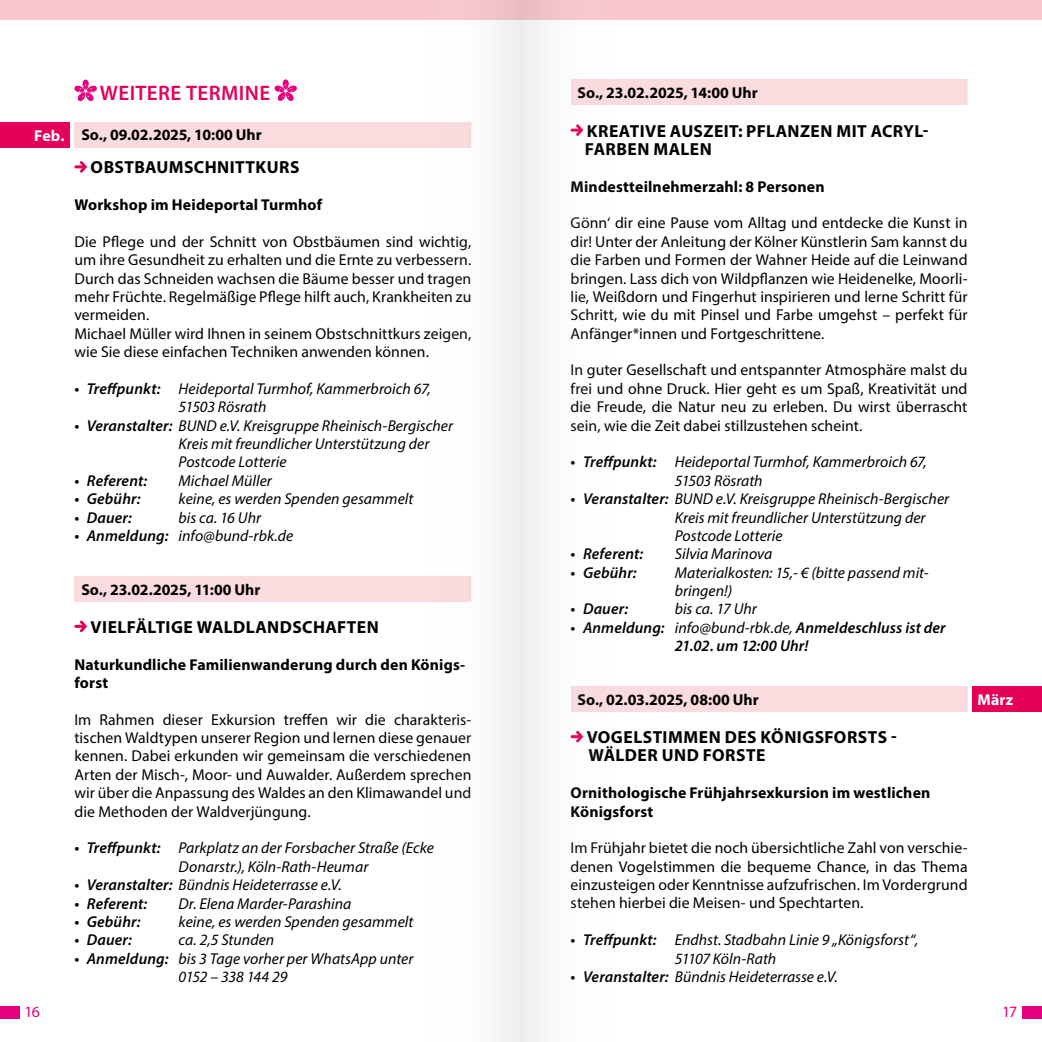
<style>
.page{position:relative;width:1042px;height:1042px;background:#fff}
.page>*{position:absolute;margin:0;border:0;box-sizing:border-box;transform-origin:0 0}
.t1{font:600 21px "Myriad Pro";letter-spacing:.02em;color:#e5005a}
.t2{font:700 17.5px/18.4px "Myriad Pro";letter-spacing:.025em;color:#000}
.t3{font:15.75px/18.4px "Myriad Pro";letter-spacing:.005em;color:#000;text-align:justify}
.t4{font:italic 15.75px/18.4px "Myriad Pro";color:#000}
.t5{font:700 15.75px/18.4px "Myriad Pro";letter-spacing:.01em;color:#000}
.t6{font:italic 600 15.75px/18.4px "Myriad Pro";letter-spacing:.01em;color:#000}
.t7{font:700 15.75px "Myriad Pro";letter-spacing:-.01em;color:#000}
.t8{font:700 15.75px "Myriad Pro";letter-spacing:.015em;color:#fff}
.t9{font:15.75px "Myriad Pro";color:#e6007e}
.s1{font-weight:600}
.s2{font-weight:400}
</style>
<div class="page">
<div style="left:0;top:0;width:1042px;height:20px;background:#f8c7cd"></div>
<div style="left:0;top:1006px;width:20px;height:12px;background:#e6007e"></div>
<div style="left:1022px;top:1006px;width:20px;height:12px;background:#e6007e"></div>
<div style="left:83px;top:80px;width:6px;height:10px;background:#e6007e;border-radius:50%"></div>
<svg style="left:74px;top:84px;width:23px;height:18px"></svg>
<div style="left:283px;top:79px;width:6px;height:11px;background:#e6007e;border-radius:50%"></div>
<svg style="left:274px;top:84px;width:23px;height:17px"></svg>
<div style="left:74px;top:122px;width:398px;height:25px;background:#fadbde"></div>
<svg style="left:74px;top:161px;width:13px;height:12px"></svg>
<div style="left:74px;top:576px;width:398px;height:26px;background:#fadbde"></div>
<svg style="left:74px;top:620px;width:13px;height:12px"></svg>
<div style="left:0;top:122px;width:69px;height:26px;background:#e5005a"></div>
<div style="left:570px;top:79px;width:398px;height:26px;background:#fadbde"></div>
<hr style="left:967px;top:79px;width:2px;height:26px;background:#fff">
<div style="left:570px;top:686px;width:398px;height:26px;background:#fadbde"></div>
<hr style="left:967px;top:686px;width:2px;height:26px;background:#fff">
<div style="left:972px;top:686px;width:70px;height:26px;background:#e5005a"></div>
<svg style="left:422px;top:0;width:99px;height:1042px"></svg>
<svg style="left:521px;top:0;width:63px;height:1042px"></svg>
<p class="t8" style="left:34px;top:125px;width:32px">Feb.</p>
<h1 class="t1" style="left:100px;top:79px;width:172px">WEITERE TERMINE</h1>
<p class="t5" style="left:81px;top:125px;width:182px">So., 09.02.2025, 10:00 Uhr</p>
<p class="t2" style="left:91px;top:158px;width:210px">OBSTBAUMSCHNITTKURS</p>
<p class="t5" style="left:74px;top:195px;width:249px">Workshop im Heideportal Turmhof</p>
<p class="t3" style="left:74px;top:232px;width:398px;text-align:left">Die Pflege und der Schnitt von Obstbäumen sind wichtig, um ihre Gesundheit zu erhalten und die Ernte zu verbessern.<br>Durch das Schneiden wachsen die Bäume besser und tragen mehr Früchte. Regelmäßige Pflege hilft auch, Krankheiten zu vermeiden.<br>Michael Müller wird Ihnen in seinem Obstschnittkurs zeigen, wie Sie diese einfachen Techniken anwenden können.</p>
<p class="t4" style="left:179px;top:379px;width:254px;text-indent:-104px"><span class="s1">• Treffpunkt:</span> Heideportal Turmhof, Kammerbroich 67,<br>51503 Rösrath</p>
<p class="t4" style="left:179px;top:416px;width:276px;text-indent:-104px"><span class="s1">• Veranstalter:</span> BUND e.V. Kreisgruppe Rheinisch-Bergischer<br>Kreis mit freundlicher Unterstützung der<br>Postcode Lotterie</p>
<p class="t6" style="left:74px;top:471px;width:74px">• Referent:</p>
<p class="t4" style="left:179px;top:471px;width:95px">Michael Müller</p>
<p class="t6" style="left:74px;top:489px;width:68px">• Gebühr:</p>
<p class="t4" style="left:179px;top:489px;width:236px">keine, es werden Spenden gesammelt</p>
<p class="t6" style="left:74px;top:508px;width:59px">• Dauer:</p>
<p class="t4" style="left:179px;top:508px;width:84px">bis ca. 16 Uhr</p>
<p class="t4" style="left:74px;top:526px;width:220px"><span class="s1">• Anmeldung:</span> info@bund-rbk.de</p>
<p class="t7" style="left:81px;top:579px;width:180px">So., 23.02.2025, 11:00 Uhr</p>
<p class="t2" style="left:91px;top:617px;width:290px">VIELFÄLTIGE WALDLANDSCHAFTEN</p>
<p class="t5" style="left:74px;top:654px;width:392px">Naturkundliche Familienwanderung durch den Königs&shy;forst</p>
<p class="t3" style="left:74px;top:710px;width:398px">Im Rahmen dieser Exkursion treffen wir die charakteris&shy;tischen Waldtypen unserer Region und lernen diese genauer kennen. Dabei erkunden wir gemeinsam die verschiedenen Arten der Misch-, Moor- und Auwalder. Außerdem sprechen wir über die Anpassung des Waldes an den Klimawandel und die Methoden der Waldverjüngung.</p>
<p class="t4" style="left:179px;top:838px;width:257px;text-indent:-104px"><span class="s1">• Treffpunkt:</span> Parkplatz an der Forsbacher Straße (Ecke<br>Donarstr.), Köln-Rath-Heumar</p>
<p class="t4" style="left:74px;top:875px;width:269px"><span class="s1">• Veranstalter:</span> Bündnis Heideterrasse e.V.</p>
<p class="t6" style="left:74px;top:893px;width:74px">• Referent:</p>
<p class="t4" style="left:179px;top:894px;width:174px">Dr. Elena Marder-Parashina</p>
<p class="t6" style="left:74px;top:912px;width:68px">• Gebühr:</p>
<p class="t4" style="left:179px;top:912px;width:236px">keine, es werden Spenden gesammelt</p>
<p class="t6" style="left:74px;top:930px;width:59px">• Dauer:</p>
<p class="t4" style="left:179px;top:930px;width:97px">ca. 2,5 Stunden</p>
<p class="t4" style="left:179px;top:949px;width:236px;text-indent:-104px"><span class="s1">• Anmeldung:</span> bis 3 Tage vorher per WhatsApp unter<br>0152 – 338 144 29</p>
<p class="t7" style="left:577px;top:83px;width:182px">So., 23.02.2025, 14:00 Uhr</p>
<p class="t2" style="left:585px;top:121px;width:345px">KREATIVE AUSZEIT: PFLANZEN MIT ACRYL-<br>FARBEN MALEN</p>
<p class="t5" style="left:570px;top:177px;width:256px">Mindestteilnehmerzahl: 8 Personen</p>
<p class="t3" style="left:570px;top:214px;width:398px">Gönn‘ dir eine Pause vom Alltag und entdecke die Kunst in dir! Unter der Anleitung der Kölner Künstlerin Sam kannst du die Farben und Formen der Wahner Heide auf die Leinwand bringen. Lass dich von Wildpflanzen wie Heidenelke, Moorli&shy;lie, Weißdorn und Fingerhut inspirieren und lerne Schritt für Schritt, wie du mit Pinsel und Farbe umgehst – perfekt für Anfänger*innen und Fortgeschrittene.</p>
<p class="t3" style="left:570px;top:361px;width:398px">In guter Gesellschaft und entspannter Atmosphäre malst du frei und ohne Druck. Hier geht es um Spaß, Kreativität und die Freude, die Natur neu zu erleben. Du wirst überrascht sein, wie die Zeit dabei stillzustehen scheint.</p>
<p class="t4" style="left:675px;top:453px;width:254px;text-indent:-104px"><span class="s1">• Treffpunkt:</span> Heideportal Turmhof, Kammerbroich 67,<br>51503 Rösrath</p>
<p class="t4" style="left:675px;top:489px;width:276px;text-indent:-104px"><span class="s1">• Veranstalter:</span> BUND e.V. Kreisgruppe Rheinisch-Bergischer<br>Kreis mit freundlicher Unterstützung der<br>Postcode Lotterie</p>
<p class="t6" style="left:570px;top:544px;width:74px">• Referent:</p>
<p class="t4" style="left:675px;top:544px;width:99px">Silvia Marinova</p>
<p class="t6" style="left:570px;top:563px;width:68px">• Gebühr:</p>
<p class="t4" style="left:675px;top:563px;width:255px">Materialkosten: 15,- € (bitte passend mit&shy;bringen!)</p>
<p class="t6" style="left:570px;top:599px;width:59px">• Dauer:</p>
<p class="t4" style="left:675px;top:600px;width:84px">bis ca. 17 Uhr</p>
<p class="t6" style="left:675px;top:618px;width:272px;text-indent:-104px">• Anmeldung: <span class="s2">info@bund-rbk.de,</span> Anmeldeschluss ist der<br>21.02. um 12:00 Uhr!</p>
<p class="t5" style="left:577px;top:690px;width:183px">So., 02.03.2025, 08:00 Uhr</p>
<p class="t2" style="left:587px;top:727px;width:311px">VOGELSTIMMEN DES KÖNIGSFORSTS -<br>WÄLDER UND FORSTE</p>
<p class="t5" style="left:570px;top:783px;width:361px">Ornithologische Frühjahrsexkursion im westlichen<br>Königsforst</p>
<p class="t3" style="left:570px;top:838px;width:398px">Im Frühjahr bietet die noch übersichtliche Zahl von verschie&shy;denen Vogelstimmen die bequeme Chance, in das Thema einzusteigen oder Kenntnisse aufzufrischen. Im Vordergrund stehen hierbei die Meisen- und Spechtarten.</p>
<p class="t4" style="left:675px;top:930px;width:245px;text-indent:-104px"><span class="s1">• Treffpunkt:</span> Endhst. Stadbahn Linie 9 „Königsforst“,<br>51107 Köln-Rath</p>
<p class="t4" style="left:570px;top:967px;width:269px"><span class="s1">• Veranstalter:</span> Bündnis Heideterrasse e.V.</p>
<p class="t8" style="left:977px;top:690px;width:37px">März</p>
<p class="t9" style="left:24px;top:1002px;width:17px">16</p>
<p class="t9" style="left:1002px;top:1002px;width:17px">17</p>
</div>
